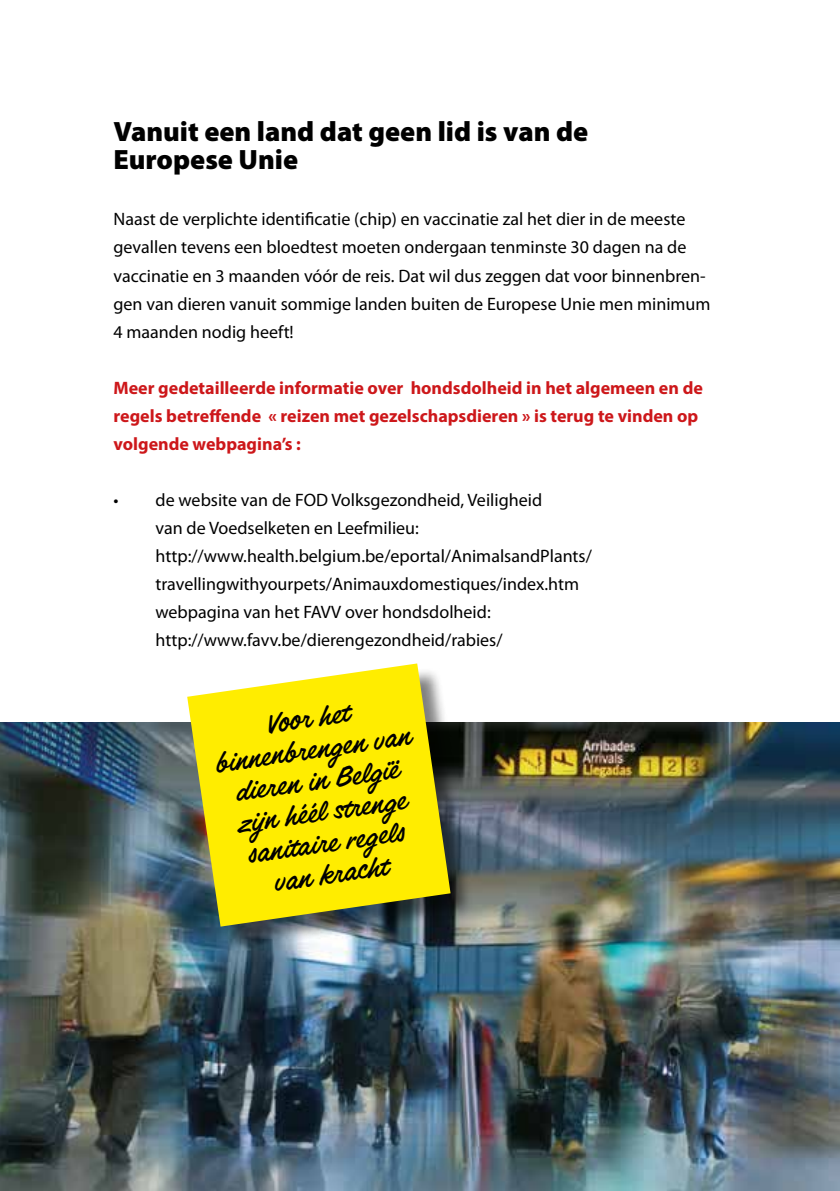
<style>
.page{position:relative;width:840px;height:1191px;background:#fff}
.page>*{position:absolute;margin:0;border:0;box-sizing:border-box;transform-origin:0 0}
.t1{font:31.4px/31.4px "Filmotype Lucky";color:#000;text-align:center}
.t2{font:900 28px/28px "Myriad Pro";color:#000}
.t3{font:18px/28px "Myriad Pro";color:#000}
.t4{font:700 18px/28px "Myriad Pro";color:#cd171a}
</style>
<div class="page">
<img style="left:0;top:722px;width:839px;height:469px">
<div style="left:191px;top:667px;width:283px;height:284px;background:#000;opacity:.5"></div>
<svg style="left:187px;top:663px;width:263px;height:263px;background:#e2d51d"></svg>
<h2 class="t2" style="left:113px;top:118px;width:476px">Vanuit een land dat geen lid is van de<br>Europese Unie</h2>
<p class="t3" style="left:113px;top:205px;width:598px">Naast de verplichte identificatie (chip) en vaccinatie zal het dier in de meeste gevallen tevens een bloedtest moeten ondergaan tenminste 30 dagen na de vaccinatie en 3 maanden vóór de reis. Dat wil dus zeggen dat voor binnenbren&shy;gen van dieren vanuit sommige landen buiten de Europese Unie men minimum 4 maanden nodig heeft!</p>
<p class="t4" style="left:113px;top:373px;width:590px">Meer gedetailleerde informatie over hondsdolheid in het algemeen en de regels betreffende « reizen met gezelschapsdieren » is terug te vinden op volgende webpagina’s :</p>
<p class="t3" style="left:155px;top:485px;width:437px;text-indent:-42px">• de website van de FOD Volksgezondheid, Veiligheid<br>van de Voedselketen en Leefmilieu: http://www.health.belgium.be/eportal/AnimalsandPlants/ travellingwithyourpets/Animauxdomestiques/index.htm webpagina van het FAVV over hondsdolheid: http://www.favv.be/dierengezondheid/rabies/</p>
<h1 class="t1" style="left:208px;top:718px;width:199px;rotate:-8deg">Voor het<br>binnenbr engen van dieren in België zijn héél strenge sanitaire regels van kracht</h1>
</div>
